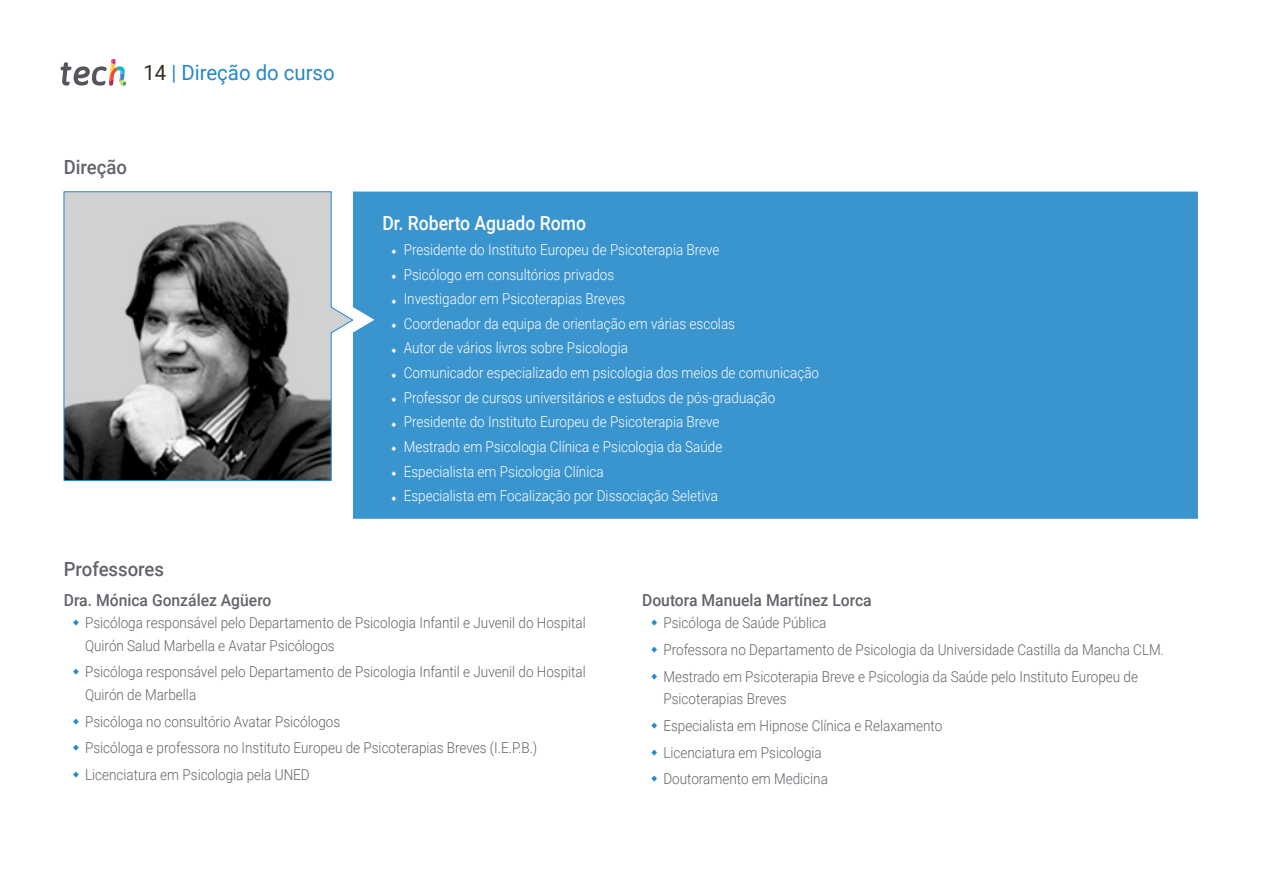
<style>
.page{position:relative;width:1263px;height:893px;background:#fff}
.page>*{position:absolute;margin:0;border:0;box-sizing:border-box;transform-origin:0 0}
.t1{font:21px "Roboto";color:#2488c9}
.t2{font:500 19.5px "Roboto";color:#fff;scale:.9 1}
.t3{font:500 19.5px "Roboto";color:#61646a;scale:.95 1}
.t4{font:500 16.5px "Roboto";color:#61646a;scale:.95 1}
.t5{font:300 15px/26.7px "Roboto";color:#61646a;scale:.9 1}
.t6{font:300 15px/24.6px "Roboto";color:#fff;scale:.9 1}
.s1{color:#312e20}
</style>
<div class="page">
<svg style="left:61px;top:59px;width:65px;height:27px"></svg>
<div style="left:353px;top:192px;width:845px;height:327px;background:#3a94ce"></div>
<svg style="left:64px;top:191px;width:289px;height:290px;background:#8e8f90"></svg>
<svg style="left:392px;top:249px;width:4px;height:5px"></svg>
<svg style="left:392px;top:274px;width:4px;height:5px"></svg>
<svg style="left:392px;top:299px;width:4px;height:5px"></svg>
<svg style="left:392px;top:323px;width:4px;height:5px"></svg>
<svg style="left:392px;top:348px;width:4px;height:5px"></svg>
<svg style="left:392px;top:373px;width:4px;height:5px"></svg>
<svg style="left:392px;top:397px;width:4px;height:5px"></svg>
<svg style="left:392px;top:422px;width:4px;height:5px"></svg>
<svg style="left:392px;top:446px;width:4px;height:5px"></svg>
<svg style="left:392px;top:471px;width:4px;height:5px"></svg>
<svg style="left:392px;top:496px;width:4px;height:5px"></svg>
<h1 class="t1" style="left:144px;top:57px;width:193px"><span class="s1">14</span> | Direção do curso</h1>
<h2 class="t3" style="left:64px;top:153px;width:68px">Direção</h2>
<h2 class="t3" style="left:64px;top:555px;width:107px">Professores</h2>
<h2 class="t2" style="left:382px;top:209px;width:228px">Dr. Roberto Aguado Romo</h2>
<p class="t6" style="left:404px;top:237px;width:463px">Presidente do Instituto Europeu de Psicoterapia Breve<br>Psicólogo em consultórios privados<br>Investigador em Psicoterapias Breves<br>Coordenador da equipa de orientação em várias escolas<br>Autor de vários livros sobre Psicologia<br>Comunicador especializado em psicologia dos meios de comunicação Professor de cursos universitários e estudos de pós-graduação Presidente do Instituto Europeu de Psicoterapia Breve<br>Mestrado em Psicologia Clínica e Psicologia da Saúde<br>Especialista em Psicologia Clínica<br>Especialista em Focalização por Dissociação Seletiva</p>
<p class="t4" style="left:64px;top:588px;width:220px">Dra. Mónica González Agüero</p>
<p class="t5" style="left:85px;top:611px;width:558px;line-height:22.5px">Psicóloga responsável pelo Departamento de Psicologia Infantil e Juvenil do Hospital<br>Quirón Salud Marbella e Avatar Psicólogos</p>
<p class="t5" style="left:85px;top:660px;width:558px;line-height:22.5px">Psicóloga responsável pelo Departamento de Psicologia Infantil e Juvenil do Hospital<br>Quirón de Marbella</p>
<p class="t5" style="left:85px;top:707px;width:504px">Psicóloga no consultório Avatar Psicólogos<br>Psicóloga e professora no Instituto Europeu de Psicoterapias Breves (I.E.P.B.)<br>Licenciatura em Psicologia pela UNED</p>
<p class="t4" style="left:642px;top:588px;width:243px">Doutora Manuela Martínez Lorca</p>
<p class="t5" style="left:663px;top:609px;width:558px">Psicóloga de Saúde Pública<br>Professora no Departamento de Psicologia da Universidade Castilla da Mancha CLM.<br>Mestrado em Psicoterapia Breve e Psicologia da Saúde pelo Instituto Europeu de</p>
<p class="t5" style="left:663px;top:685px;width:311px">Psicoterapias Breves<br>Especialista em Hipnose Clínica e Relaxamento<br>Licenciatura em Psicologia<br>Doutoramento em Medicina</p>
</div>
